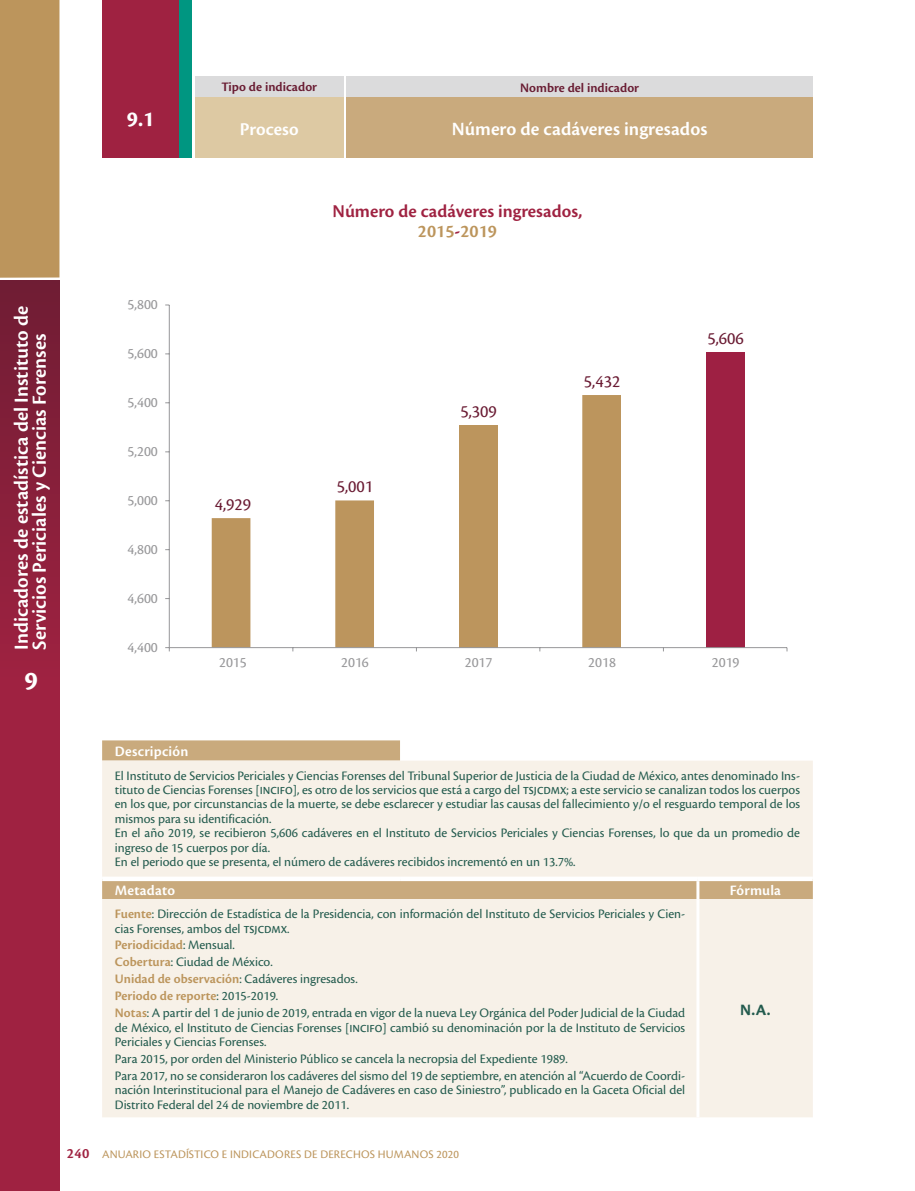
<style>
.page{position:relative;width:915px;height:1191px;background:#fff}
.page>*{position:absolute;margin:0;border:0;box-sizing:border-box;transform-origin:0 0}
.t1{font:700 27px "Cronos Pro";color:#fff}
.t2{font:700 22.5px "Cronos Pro";color:#fff}
.t3{font:600 20.7px/18px "Cronos Pro";color:#fff}
.t4{font:600 19.5px "Cronos Pro";color:#fff}
.t5{font:600 18.75px/20.4px "Cronos Pro";color:#9f2241;text-align:center}
.t6{font:600 18.75px "Cronos Pro";color:#fff}
.t7{font:18px "Cronos Pro";color:#691a32}
.t8{font:700 16.5px "Cronos Pro";color:#235b4e}
.t9{font:15px "Cronos Pro";color:#979799}
.t10{font:600 15px "Cronos Pro";letter-spacing:.015em;color:#fff}
.t11{font:13.5px/14.4px "Cronos Pro";color:#235b4e}
.t12{font:600 13.5px "Cronos Pro";color:#691c32}
.t13{font:12px "Cronos Pro";letter-spacing:.015em;color:#bc955c}
.s1{color:#bc955c}
.s2{font-size:14.85px}
.s3{font-weight:600;color:#bc955c}
.s4{font-weight:600;font-size:15px;color:#9f2241}
</style>
<div class="page">
<div style="left:0;top:281px;width:59px;height:910px;background:linear-gradient(to bottom,#7e1e38,#ab2344)"></div>
<div style="left:0;top:0;width:59px;height:278px;background:#bc955c"></div>
<div style="left:102px;top:0;width:90px;height:158px;background:#9f2241"></div>
<div style="left:195px;top:77px;width:148px;height:81px;background:#ddc9a3"></div>
<div style="left:346px;top:77px;width:466px;height:81px;background:#c9aa7d"></div>
<div style="left:195px;top:77px;width:148px;height:20px;background:#dbdbdc"></div>
<div style="left:346px;top:77px;width:466px;height:20px;background:#dbdbdc"></div>
<div style="left:179px;top:0;width:13px;height:158px;background:#009681"></div>
<div style="left:705px;top:352px;width:39px;height:295px;background:#9e2043"></div>
<svg style="left:212px;top:395px;width:408px;height:252px"></svg>
<hr style="left:169px;top:305px;width:1px;height:342px;background:#979799">
<hr style="left:169px;top:647px;width:617px;height:1px;background:#979799">
<svg style="left:165px;top:647px;width:5px;height:4px"></svg>
<div style="left:102px;top:740px;width:298px;height:20px;background:#c9aa7d"></div>
<div style="left:102px;top:760px;width:710px;height:357px;background:#f7f1e8"></div>
<div style="left:697px;top:876px;width:115px;height:5px;background:#fff"></div>
<div style="left:102px;top:876px;width:298px;height:5px;background:#fff"></div>
<div style="left:400px;top:876px;width:297px;height:5px;background:#fff"></div>
<hr style="left:696px;top:881px;width:3px;height:18px;background:#fff">
<hr style="left:696px;top:899px;width:3px;height:218px;background:#fff">
<h2 class="t2" style="left:127px;top:106px;width:29px">9.1</h2>
<p class="t12" style="left:221px;top:79px;width:97px">Tipo de indicador</p>
<p class="t12" style="left:520px;top:80px;width:120px">Nombre del indicador</p>
<h3 class="t6" style="left:240px;top:118px;width:60px">Proceso</h3>
<h3 class="t4" style="left:452px;top:118px;width:257px">Número de cadáveres ingresados</h3>
<h3 class="t5" style="left:332px;top:201px;width:251px">Número de cadáveres ingresados,<br><span class="s1">2015</span>-<span class="s1">2019</span></h3>
<h3 class="t3" style="left:13px;top:650px;width:345px;rotate:-90deg">Indicadores de estadística del Instituto de<br>Servicios Periciales y Ciencias Forenses</h3>
<h1 class="t1" style="left:25px;top:665px;width:15px">9</h1>
<p class="t9" style="left:127px;top:296px;width:32px">5,800</p>
<p class="t9" style="left:127px;top:344px;width:32px">5,600</p>
<p class="t9" style="left:127px;top:393px;width:32px">5,400</p>
<p class="t9" style="left:127px;top:442px;width:32px">5,200</p>
<p class="t9" style="left:127px;top:491px;width:32px">5,000</p>
<p class="t9" style="left:127px;top:540px;width:32px">4,800</p>
<p class="t9" style="left:127px;top:589px;width:32px">4,600</p>
<p class="t9" style="left:127px;top:638px;width:32px">4,400</p>
<h3 class="t7" style="left:215px;top:494px;width:38px">4,929</h3>
<h3 class="t7" style="left:336px;top:476px;width:38px">5,001</h3>
<h3 class="t7" style="left:460px;top:401px;width:38px">5,309</h3>
<h3 class="t7" style="left:583px;top:371px;width:38px">5,432</h3>
<h3 class="t7" style="left:707px;top:328px;width:38px">5,606</h3>
<p class="t9" style="left:219px;top:653px;width:29px">2015</p>
<p class="t9" style="left:341px;top:653px;width:29px">2016</p>
<p class="t9" style="left:464px;top:653px;width:29px">2017</p>
<p class="t9" style="left:588px;top:653px;width:29px">2018</p>
<p class="t9" style="left:711px;top:653px;width:29px">2019</p>
<p class="t10" style="left:115px;top:743px;width:75px">Descripción</p>
<p class="t11" style="left:115px;top:768px;width:686px">El Instituto de Servicios Periciales y Ciencias Forenses del Tribunal Superior de Justicia de la Ciudad de México, antes denominado Ins&shy;tituto de Ciencias Forenses [<span class="s2">incifo</span>], es otro de los servicios que está a cargo del <span class="s2">tsjcdmx</span>; a este servicio se canalizan todos los cuerpos en los que, por circunstancias de la muerte, se debe esclarecer y estudiar las causas del fallecimiento y/o el resguardo temporal de los mismos para su identificación.<br>En el año 2019, se recibieron 5,606 cadáveres en el Instituto de Servicios Periciales y Ciencias Forenses, lo que da un promedio de ingreso de 15 cuerpos por día.<br>En el periodo que se presenta, el número de cadáveres recibidos incrementó en un 13.7%.</p>
<p class="t10" style="left:115px;top:881px;width:62px">Metadato</p>
<p class="t10" style="left:729px;top:881px;width:53px">Fórmula</p>
<p class="t11" style="left:115px;top:906px;width:571px"><span class="s3">Fuente</span>: Dirección de Estadística de la Presidencia, con información del Instituto de Servicios Periciales y Cien&shy;cias Forenses, ambos del <span class="s2">tsjcdmx</span>.</p>
<p class="t11" style="left:115px;top:937px;width:571px;line-height:17px"><span class="s3">Periodicidad</span>: Mensual.<br><span class="s3">Cobertura</span>: Ciudad de México.<br><span class="s3">Unidad de observación</span>: Cadáveres ingresados.<br><span class="s3">Periodo de reporte</span>: 2015-2019.<br><span class="s3">Notas</span>: A partir del 1 de junio de 2019, entrada en vigor de la nueva Ley Orgánica del Poder Judicial de la Ciudad</p>
<p class="t11" style="left:115px;top:1020px;width:571px">de México, el Instituto de Ciencias Forenses [<span class="s2">incifo</span>] cambió su denominación por la de Instituto de Servicios<br>Periciales y Ciencias Forenses.</p>
<p class="t11" style="left:115px;top:1050px;width:571px;line-height:17px">Para 2015, por orden del Ministerio Público se cancela la necropsia del Expediente 1989.<br>Para 2017, no se consideraron los cadáveres del sismo del 19 de septiembre, en atención al “Acuerdo de Coordi-</p>
<p class="t11" style="left:115px;top:1083px;width:571px">nación Interinstitucional para el Manejo de Cadáveres en caso de Siniestro”, publicado en la Gaceta Oficial del<br>Distrito Federal del 24 de noviembre de 2011.</p>
<p class="t8" style="left:739px;top:1000px;width:32px">N.A.</p>
<p class="t13" style="left:67px;top:1147px;width:393px"><span class="s4">240</span> ANUARIO ESTADÍSTICO E INDICADORES DE DERECHOS HUMANOS 2020</p>
</div>
